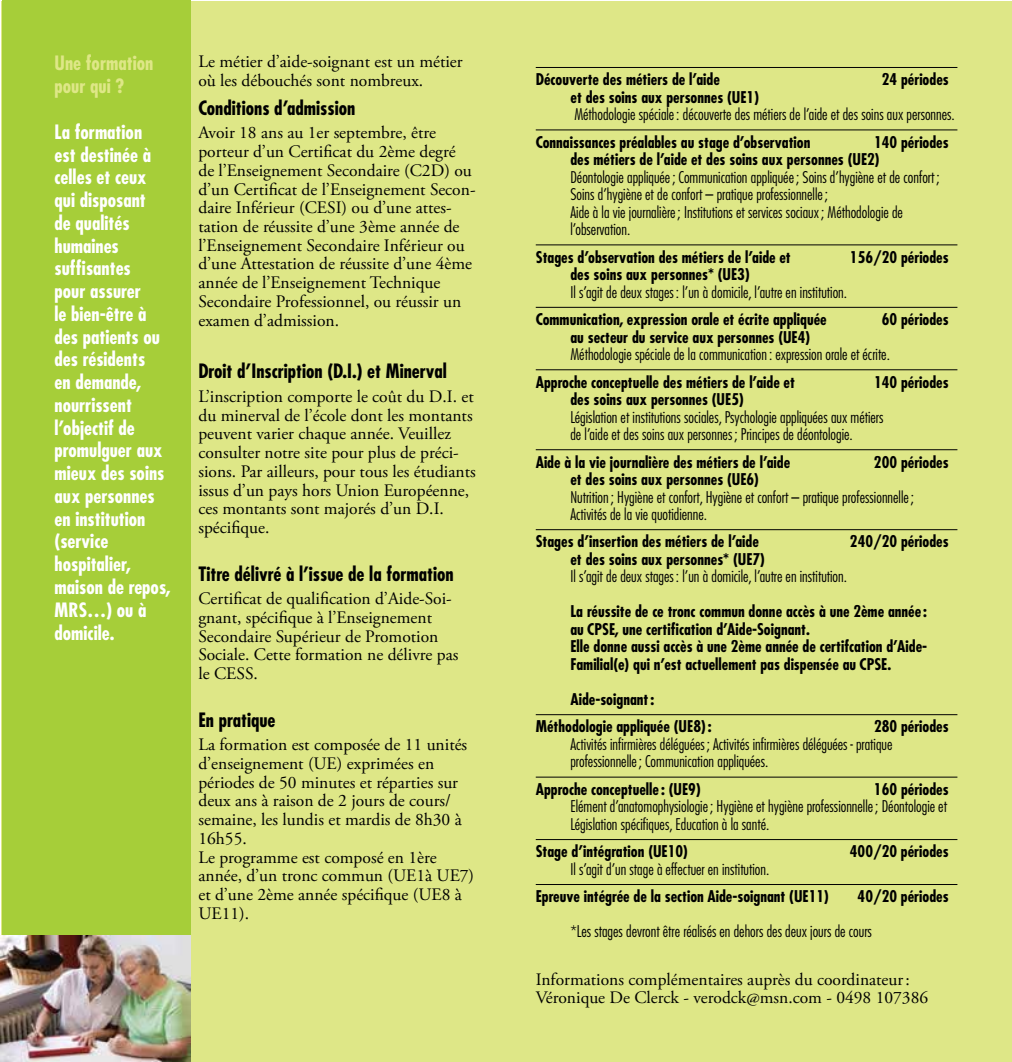
<style>
.page{position:relative;width:1012px;height:1062px;background:#fff}
.page>*{position:absolute;margin:0;border:0;box-sizing:border-box;transform-origin:0 0}
.t1{font:700 condensed 19.25px/22.8px "Futura LT Pro";color:#fff}
.t2{font:700 condensed 19.25px "Futura LT Pro";color:#000}
.t3{font:700 condensed 19.25px/22.8px "Futura LT Pro";color:#dee787}
.t4{font:17.5px/18.7px "Adobe Garamond Pro";color:#000}
.t5{font:300 condensed 15.75px/17.5px "Futura LT Pro";color:#000}
.t6{font:700 condensed 15.75px/17.5px "Futura LT Pro";color:#000}
</style>
<div class="page">
<div style="left:2px;top:1px;width:1010px;height:1060px;background:#dee787"></div>
<div style="left:2px;top:0;width:188px;height:1062px;background:#a6ce39"></div>
<hr style="left:536px;top:67px;width:421px;height:1px;background:#000">
<hr style="left:536px;top:129px;width:421px;height:1px;background:#000">
<hr style="left:536px;top:244px;width:421px;height:1px;background:#000">
<hr style="left:536px;top:307px;width:421px;height:1px;background:#000">
<hr style="left:536px;top:369px;width:421px;height:1px;background:#000">
<hr style="left:536px;top:449px;width:421px;height:1px;background:#000">
<hr style="left:536px;top:529px;width:421px;height:1px;background:#000">
<hr style="left:536px;top:714px;width:421px;height:1px;background:#000">
<hr style="left:536px;top:776px;width:421px;height:1px;background:#000">
<hr style="left:536px;top:839px;width:421px;height:1px;background:#000">
<hr style="left:536px;top:884px;width:421px;height:1px;background:#000">
<img style="left:0;top:935px;width:190px;height:127px">
<p class="t3" style="left:55px;top:52px;width:100px">Une formation pour qui ?</p>
<p class="t1" style="left:55px;top:120px;width:118px">La formation<br>est destinée à celles et ceux qui disposant<br>de qualités humaines suffisantes<br>pour assurer<br>le bien-être à des patients ou des résidents<br>en demande, nourrissent l’objectif de promulguer aux mieux des soins aux personnes en institution (service hospitalier, maison de repos,<br>MRS…) ou à domicile.</p>
<p class="t4" style="left:198px;top:53px;width:266px">Le métier d’aide-soignant est un métier où les débouchés sont nombreux.</p>
<p class="t2" style="left:198px;top:95px;width:158px">Conditions d’admission</p>
<p class="t4" style="left:198px;top:124px;width:279px">Avoir 18 ans au 1er septembre, être porteur d’un Certificat du 2ème degré de l’Enseignement Secondaire (C2D) ou d’un Certificat de l’Enseignement Secon&shy;daire Inférieur (CESI) ou d’une attes&shy;tation de réussite d’une 3ème année de l’Enseignement Secondaire Inférieur ou d’une Attestation de réussite d’une 4ème année de l’Enseignement Technique Secondaire Professionnel, ou réussir un examen d’admission.</p>
<p class="t2" style="left:198px;top:358px;width:250px">Droit d’Inscription (D.I.) et Minerval</p>
<p class="t4" style="left:198px;top:388px;width:279px">L’inscription comporte le coût du D.I. et du minerval de l’école dont les montants peuvent varier chaque année. Veuillez consulter notre site pour plus de préci&shy;sions. Par ailleurs, pour tous les étudiants issus d’un pays hors Union Européenne, ces montants sont majorés d’un D.I. spécifique.</p>
<p class="t2" style="left:198px;top:560px;width:257px">Titre délivré à l’issue de la formation</p>
<p class="t4" style="left:198px;top:590px;width:261px">Certificat de qualification d’Aide-Soi&shy;gnant, spécifique à l’Enseignement<br>Secondaire Supérieur de Promotion<br>Sociale. Cette formation ne délivre pas le CESS.</p>
<p class="t2" style="left:198px;top:706px;width:79px">En pratique</p>
<p class="t4" style="left:198px;top:736px;width:277px">La formation est composée de 11 unités d’enseignement (UE) exprimées en périodes de 50 minutes et réparties sur deux ans à raison de 2 jours de cours/ semaine, les lundis et mardis de 8h30 à<br>16h55.<br>Le programme est composé en 1ère année, d’un tronc commun (UE1à UE7) et d’une 2ème année spécifique (UE8 à<br>UE11).</p>
<p class="t6" style="left:536px;top:71px;width:186px">Découverte des métiers de l’aide</p>
<p class="t6" style="left:882px;top:71px;width:69px">24 périodes</p>
<p class="t6" style="left:570px;top:88px;width:190px">et des soins aux personnes (UE1)</p>
<p class="t5" style="left:574px;top:106px;width:382px">Méthodologie spéciale: découverte des métiers de l’aide et des soins aux personnes.</p>
<p class="t6" style="left:536px;top:133px;width:276px">Connaissances préalables au stage d’observation</p>
<p class="t6" style="left:570px;top:133px;width:380px;text-indent:304px">140 périodes des métiers de l’aide et des soins aux personnes (UE2)</p>
<p class="t5" style="left:570px;top:168px;width:371px">Déontologie appliquée; Communication appliquée; Soins d’hygiène et de confort ; Soins d’hygiène et de confort – pratique professionnelle;<br>Aide à la vie journalière; Institutions et services sociaux; Méthodologie de l’observation.</p>
<p class="t6" style="left:536px;top:248px;width:256px">Stages d’observation des métiers de l’aide et</p>
<p class="t6" style="left:850px;top:248px;width:100px">156/20 périodes</p>
<p class="t6" style="left:570px;top:266px;width:181px">des soins aux personnes* (UE3)</p>
<p class="t5" style="left:570px;top:283px;width:278px">Il s’agit de deux stages: l’un à domicile, l’autre en institution.</p>
<p class="t6" style="left:536px;top:311px;width:292px">Communication, expression orale et écrite appliquée</p>
<p class="t6" style="left:882px;top:311px;width:69px">60 périodes</p>
<p class="t6" style="left:570px;top:328px;width:241px">au secteur du service aux personnes (UE4)</p>
<p class="t5" style="left:570px;top:345px;width:321px">Méthodologie spéciale de la communication: expression orale et écrite.</p>
<p class="t6" style="left:536px;top:373px;width:261px">Approche conceptuelle des métiers de l’aide et</p>
<p class="t6" style="left:874px;top:373px;width:76px">140 périodes</p>
<p class="t6" style="left:570px;top:390px;width:175px">des soins aux personnes (UE5)</p>
<p class="t5" style="left:570px;top:408px;width:315px">Législation et institutions sociales, Psychologie appliquées aux métiers de l’aide et des soins aux personnes; Principes de déontologie.</p>
<p class="t6" style="left:536px;top:453px;width:256px">Aide à la vie journalière des métiers de l’aide</p>
<p class="t6" style="left:874px;top:453px;width:76px">200 périodes</p>
<p class="t6" style="left:570px;top:470px;width:190px">et des soins aux personnes (UE6)</p>
<p class="t5" style="left:570px;top:488px;width:345px">Nutrition; Hygiène et confort, Hygiène et confort – pratique professionnelle;<br>Activités de la vie quotidienne.</p>
<p class="t6" style="left:536px;top:533px;width:225px">Stages d’insertion des métiers de l’aide</p>
<p class="t6" style="left:850px;top:533px;width:100px">240/20 périodes</p>
<p class="t6" style="left:570px;top:550px;width:196px">et des soins aux personnes* (UE7)</p>
<p class="t5" style="left:570px;top:568px;width:278px">Il s’agit de deux stages: l’un à domicile, l’autre en institution.</p>
<p class="t6" style="left:570px;top:603px;width:358px">La réussite de ce tronc commun donne accès à une 2ème année : au CPSE, une certification d’Aide-Soignant.<br>Elle donne aussi accès à une 2ème année de certifcation d’Aide-Familial(e) qui n’est actuellement pas dispensée au CPSE.</p>
<p class="t6" style="left:536px;top:685px;width:177px;line-height:27.5px;text-indent:35px">Aide-soignant:<br>Méthodologie appliquée (UE8):</p>
<p class="t6" style="left:874px;top:718px;width:76px">280 périodes</p>
<p class="t5" style="left:570px;top:735px;width:323px">Activités infirmières déléguées; Activités infirmières déléguées - pratique professionnelle; Communication appliquées.</p>
<p class="t6" style="left:536px;top:780px;width:167px">Approche conceptuelle : (UE9)</p>
<p class="t6" style="left:874px;top:780px;width:76px">160 périodes</p>
<p class="t5" style="left:570px;top:797px;width:378px">Elément d’anatomophysiologie; Hygiène et hygiène professionnelle; Déontologie et<br>Législation spécifiques, Education à la santé.</p>
<p class="t6" style="left:536px;top:843px;width:154px">Stage d’intégration (UE10)</p>
<p class="t6" style="left:850px;top:843px;width:100px">400/20 périodes</p>
<p class="t5" style="left:570px;top:860px;width:200px">Il s’agit d’un stage à effectuer en institution.</p>
<p class="t6" style="left:536px;top:887px;width:295px">Epreuve intégrée de la section Aide-soignant (UE11)</p>
<p class="t6" style="left:858px;top:887px;width:93px">40/20 périodes</p>
<p class="t5" style="left:570px;top:922px;width:303px">*Les stages devront être réalisés en dehors des deux jours de cours</p>
<p class="t4" style="left:536px;top:970px;width:394px">Informations complémentaires auprès du coordinateur:<br>Véronique De Clerck - verodck@msn.com - 0498 107386</p>
</div>
